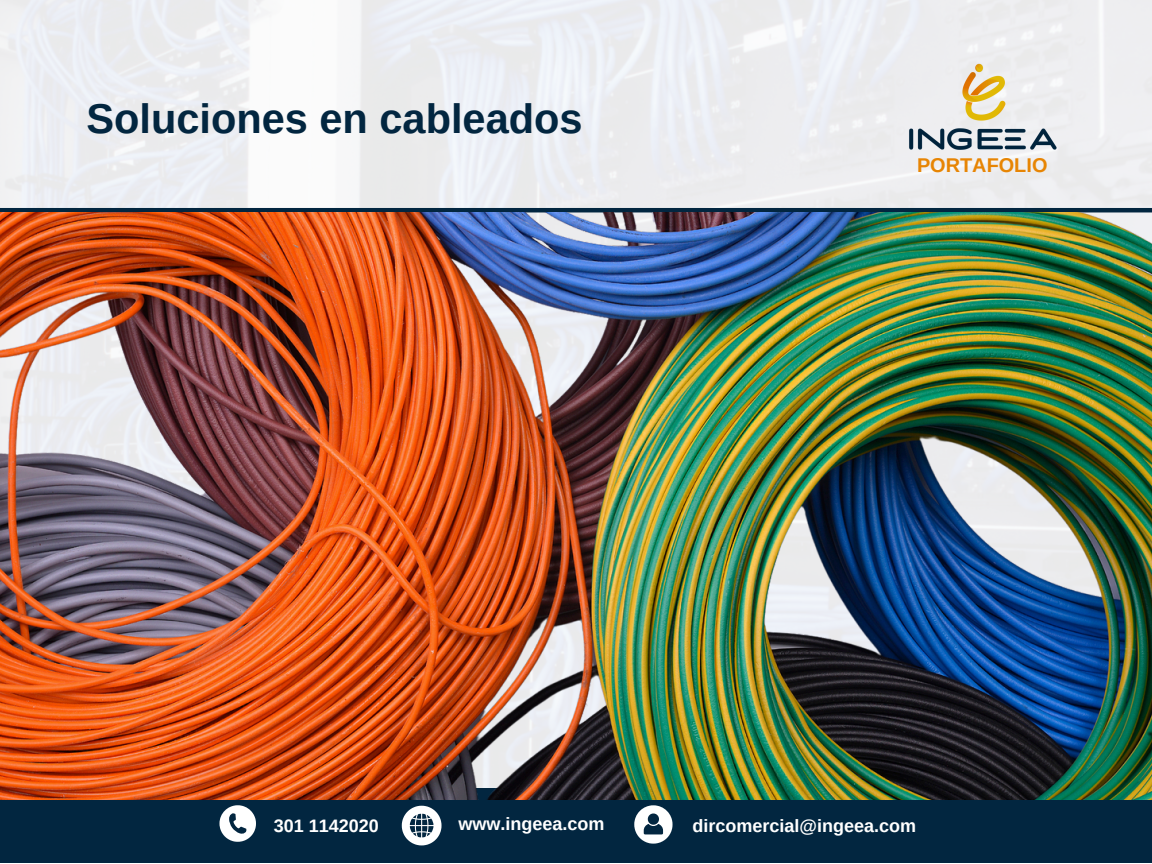
<style>
.page{position:relative;width:1152px;height:864px;background:#fff}
.page>*{position:absolute;margin:0;border:0;box-sizing:border-box;transform-origin:0 0}
.t1{font:700 41.55px "Arimo";color:#022640}
.t2{font:700 19.95px "Arimo";color:#e78504}
.t3{font:700 18px "Arimo";color:#fff}
</style>
<div class="page">
<div style="left:0;top:788px;width:1152px;height:75px;background:#022640"></div>
<svg style="left:220px;top:805px;width:36px;height:37px"></svg>
<svg style="left:402px;top:806px;width:39px;height:39px"></svg>
<svg style="left:634px;top:805px;width:39px;height:38px"></svg>
<img style="left:899px;top:59px;width:166px;height:97px">
<hr style="left:0;top:208px;width:1152px;height:4px;background:#022640">
<img style="left:0;top:212px;width:1152px;height:588px">
<p class="t1" style="left:86px;top:95px;width:498px">Soluciones en cableados</p>
<p class="t2" style="left:917px;top:154px;width:132px">PORTAFOLIO</p>
<p class="t3" style="left:274px;top:815px;width:107px">301 1142020</p>
<p class="t3" style="left:458px;top:813px;width:148px">www.ingeea.com</p>
<h2 class="t3" style="left:693px;top:815px;width:225px">dircomercial@ingeea.com</h2>
</div>
